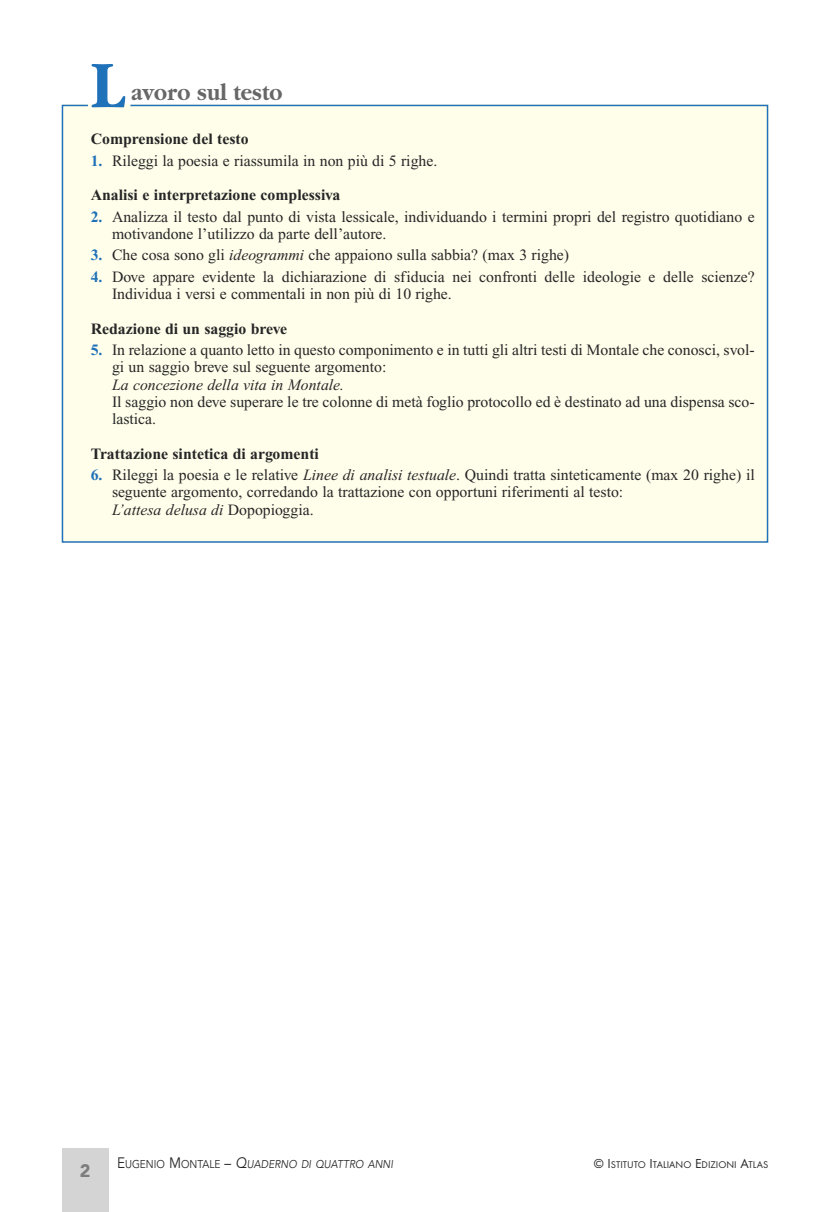
<style>
.page{position:relative;width:830px;height:1212px;background:#fff}
.page>*{position:absolute;margin:0;border:0;box-sizing:border-box;transform-origin:0 0}
.t1{font:700 69.15px "Garamond";color:#1f71b9;scale:.9 1}
.t2{font:700 24px "Garamond";color:#686768;scale:.9 1}
.t3{font:900 18px "Avenir";color:#7d7d7d}
.t4{font:15.75px/17.2px "Times New Roman";color:#272627}
.t5{font:700 15.75px "Times New Roman";color:#272627}
.t6{font:italic 15.75px "Times New Roman";color:#272627}
.t7{font:italic 11.25px "Avenir";letter-spacing:.005em;color:#272627;scale:.9 1}
.t8{font:10.2px "Futura T";color:#272627}
.s1{font-weight:700;color:#1f71b9}
.s2{font-weight:700}
.s3{font-style:italic}
.s4{font-style:normal;font-size:15px}
.s5{font-style:normal}
.s6{font-size:15px}
.s7{font-size:13.5px}
</style>
<div class="page">
<div style="left:62px;top:1148px;width:46px;height:64px;background:#d4d4d4"></div>
<div style="left:61px;top:104px;width:707px;height:439px;background:#fffeea"></div>
<h1 class="t1" style="left:91px;top:43px;width:39px">L</h1>
<h2 class="t2" style="left:131px;top:78px;width:169px">avoro sul testo</h2>
<p class="t5" style="left:91px;top:134px;width:159px">Comprensione del testo</p>
<p class="t4" style="left:91px;top:145px;width:348px;line-height:34.5px"><span class="s1">1.</span> Rileggi la poesia e riassumila in non più di 5 righe.<br><span class="s2">Analisi e interpretazione complessiva</span></p>
<p class="t4" style="left:112px;top:209px;width:644px;text-indent:-21px"><span class="s1">2.</span> Analizza il testo dal punto di vista lessicale, individuando i termini propri del registro quotidiano e motivandone l’utilizzo da parte dell’autore.</p>
<p class="t4" style="left:91px;top:248px;width:479px"><span class="s1">3.</span> Che cosa sono gli <span class="s3">ideogrammi</span> che appaiono sulla sabbia? (max 3 righe)</p>
<p class="t4" style="left:112px;top:269px;width:644px;text-indent:-21px"><span class="s1">4.</span> Dove appare evidente la dichiarazione di sfiducia nei confronti delle ideologie e delle scienze?<br>Individua i versi e commentali in non più di 10 righe.</p>
<p class="t5" style="left:91px;top:323px;width:198px">Redazione di un saggio breve</p>
<p class="t4" style="left:112px;top:343px;width:644px;text-indent:-21px"><span class="s1">5.</span> In relazione a quanto letto in questo componimento e in tutti gli altri testi di Montale che conosci, svol&shy;gi un saggio breve sul seguente argomento:</p>
<p class="t6" style="left:112px;top:379px;width:233px">La concezione della vita in Montale.</p>
<p class="t4" style="left:112px;top:394px;width:644px">Il saggio non deve superare le tre colonne di metà foglio protocollo ed è destinato ad una dispensa sco&shy;lastica.</p>
<p class="t5" style="left:91px;top:448px;width:229px">Trattazione sintetica di argomenti</p>
<p class="t4" style="left:112px;top:468px;width:644px;text-indent:-21px"><span class="s1">6.</span> Rileggi la poesia e le relative <span class="s3">Linee di analisi testuale</span>. Quindi tratta sinteticamente (max 20 righe) il seguente argomento, corredando la trattazione con opportuni riferimenti al testo:<br><span class="s3">L’attesa delusa di</span> Dopopioggia.</p>
<p class="t3" style="left:80px;top:1159px;width:12px">2</p>
<p class="t7" style="left:117px;top:1159px;width:308px"><span class="s4">E</span><span class="s5">UGENIO</span> <span class="s4">M</span><span class="s5">ONTALE</span> <span class="s4">–</span> <span class="s6">Q</span>UADERNO DI QUATTRO ANNI</p>
<p class="t8" style="left:593px;top:1158px;width:176px"><span class="s7">© I</span>STITUTO <span class="s7">I</span>TALIANO <span class="s7">E</span>DIZIONI <span class="s7">A</span>TLAS</p>
</div>
